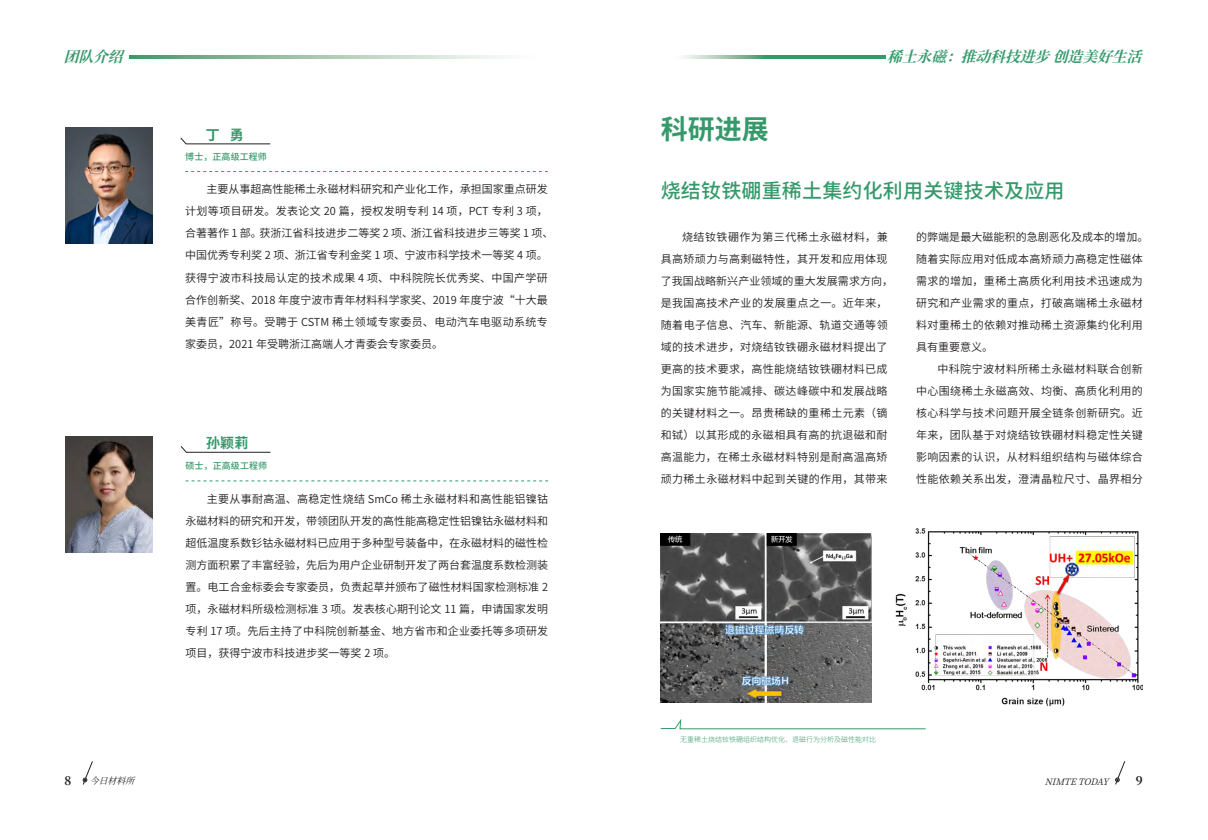
<style>
.page{position:relative;width:1208px;height:840px;background:#fff}
.page>*{position:absolute;margin:0;border:0;box-sizing:border-box;transform-origin:0 0}
.t1{font:700 27px "Source Han Sans CN";color:#35996b}
.t2{font:500 20px "Source Han Sans CN";letter-spacing:.01em;color:#35996b}
.t3{font:italic 700 14.7px "Source Han Serif CN";color:#35996b}
.t4{font:700 14px "Source Han Sans CN";color:#35996b}
.t5{font:700 11.8px "Source Han Serif CN";color:#231f20}
.t6{font:11px/22px "Source Han Sans CN";letter-spacing:.035em;color:#231f20;text-align:justify}
.t7{font:11px/22px "Source Han Sans CN";color:#231f20}
.t8{font:500 9px "Source Han Sans CN";letter-spacing:.01em;color:#35996b}
.t9{font:italic 8.9px "Source Han Serif CN";color:#231f20}
.t10{font:300 7px "Source Han Sans CN";color:#35996b}
</style>
<div class="page">
<svg style="left:1115px;top:761px;width:10px;height:23px"></svg>
<svg style="left:682px;top:56px;width:203px;height:2px"></svg>
<svg style="left:82px;top:761px;width:11px;height:24px"></svg>
<svg style="left:129px;top:56px;width:376px;height:2px"></svg>
<img style="left:65px;top:128px;width:87px;height:115px">
<svg style="left:185px;top:171px;width:363px;height:1px"></svg>
<svg style="left:180px;top:137px;width:91px;height:7px"></svg>
<img style="left:65px;top:436px;width:87px;height:115px">
<svg style="left:185px;top:480px;width:363px;height:1px"></svg>
<svg style="left:180px;top:446px;width:91px;height:7px"></svg>
<img style="left:660px;top:533px;width:211px;height:169px">
<img style="left:895px;top:528px;width:247px;height:177px">
<svg style="left:660px;top:719px;width:266px;height:10px"></svg>
<h3 class="t3" style="left:64px;top:48px;width:72px">团队介绍</h3>
<p class="t5" style="left:64px;top:773px;width:8px">8</p>
<p class="t9" style="left:90px;top:775px;width:53px">今日材料所</p>
<p class="t4" style="left:206px;top:127px;width:40px">丁 勇</p>
<p class="t8" style="left:185px;top:152px;width:83px">博士，正高级工程师</p>
<p class="t7" style="left:185px;top:178px;width:369px;text-indent:21px">主要从事超高性能稀土永磁材料研究和产业化工作，承担国家重点研发计划等项目研发。发表论文 20 篇，授权发明专利 14 项，PCT 专利 3 项，合著著作 1 部。获浙江省科技进步二等奖 2 项、浙江省科技进步三等奖 1 项、中国优秀专利奖 2 项、浙江省专利金奖 1 项、宁波市科学技术一等奖 4 项。获得宁波市科技局认定的技术成果 4 项、中科院院长优秀奖、中国产学研合作创新奖、2018 年度宁波市青年材料科学家奖、2019 年度宁波“十大最美青匠”称号。受聘于 CSTM 稀土领域专家委员、电动汽车电驱动系统专家委员，2021 年受聘浙江高端人才青委会专家委员。</p>
<p class="t4" style="left:206px;top:435px;width:44px">孙颖莉</p>
<p class="t8" style="left:185px;top:460px;width:83px">硕士，正高级工程师</p>
<p class="t6" style="left:185px;top:487px;width:364px;text-indent:21px">主要从事耐高温、高稳定性烧结 SmCo 稀土永磁材料和高性能铝镍钴永磁材料的研究和开发，带领团队开发的高性能高稳定性铝镍钴永磁材料和超低温度系数钐钴永磁材料已应用于多种型号装备中，在永磁材料的磁性检测方面积累了丰富经验，先后为用户企业研制开发了两台套温度系数检测装置。电工合金标委会专家委员，负责起草并颁布了磁性材料国家检测标准 2项，永磁材料所级检测标准 3 项。发表核心期刊论文 11 篇，申请国家发明专利 17 项。先后主持了中科院创新基金、地方省市和企业委托等多项研发项目，获得宁波市科技进步奖一等奖 2 项。</p>
<h3 class="t3" style="left:887px;top:48px;width:267px">稀土永磁：推动科技进步创造美好生活</h3>
<p class="t1" style="left:660px;top:113px;width:109px">科研进展</p>
<p class="t2" style="left:660px;top:179px;width:405px">烧结钕铁硼重稀土集约化利用关键技术及应用</p>
<p class="t6" style="left:661px;top:226px;width:234px;text-align:left;text-indent:21px">烧结钕铁硼作为第三代稀土永磁材料，兼具高矫顽力与高剩磁特性，其开发和应用体现了我国战略新兴产业领域的重大发展需求方向，是我国高技术产业的发展重点之一。近年来，随着电子信息、汽车、新能源、轨道交通等领域的技术进步，对烧结钕铁硼永磁材料提出了更高的技术要求，高性能烧结钕铁硼材料已成为国家实施节能减排、碳达峰碳中和发展战略的关键材料之一。昂贵稀缺的重稀土元素（镝和铽）以其形成的永磁相具有高的抗退磁和耐高温能力，在稀土永磁材料特别是耐高温高矫顽力稀土永磁材料中起到关键的作用，其带来</p>
<p class="t6" style="left:916px;top:226px;width:234px;text-align:left">的弊端是最大磁能积的急剧恶化及成本的增加。随着实际应用对低成本高矫顽力高稳定性磁体需求的增加，重稀土高质化利用技术迅速成为研究和产业需求的重点，打破高端稀土永磁材料对重稀土的依赖对推动稀土资源集约化利用具有重要意义。</p>
<p class="t6" style="left:916px;top:358px;width:228px;text-indent:21px">中科院宁波材料所稀土永磁材料联合创新中心围绕稀土永磁高效、均衡、高质化利用的核心科学与技术问题开展全链条创新研究。近年来，团队基于对烧结钕铁硼材料稳定性关键影响因素的认识，从材料组织结构与磁体综合性能依赖关系出发，澄清晶粒尺寸、晶界相分</p>
<p class="t10" style="left:680px;top:735px;width:197px">无重稀土烧结钕铁硼组织结构优化、退磁行为分析及磁性能对比</p>
<p class="t9" style="left:1045px;top:775px;width:72px">NIMTETODAY</p>
<p class="t5" style="left:1135px;top:773px;width:8px">9</p>
</div>
